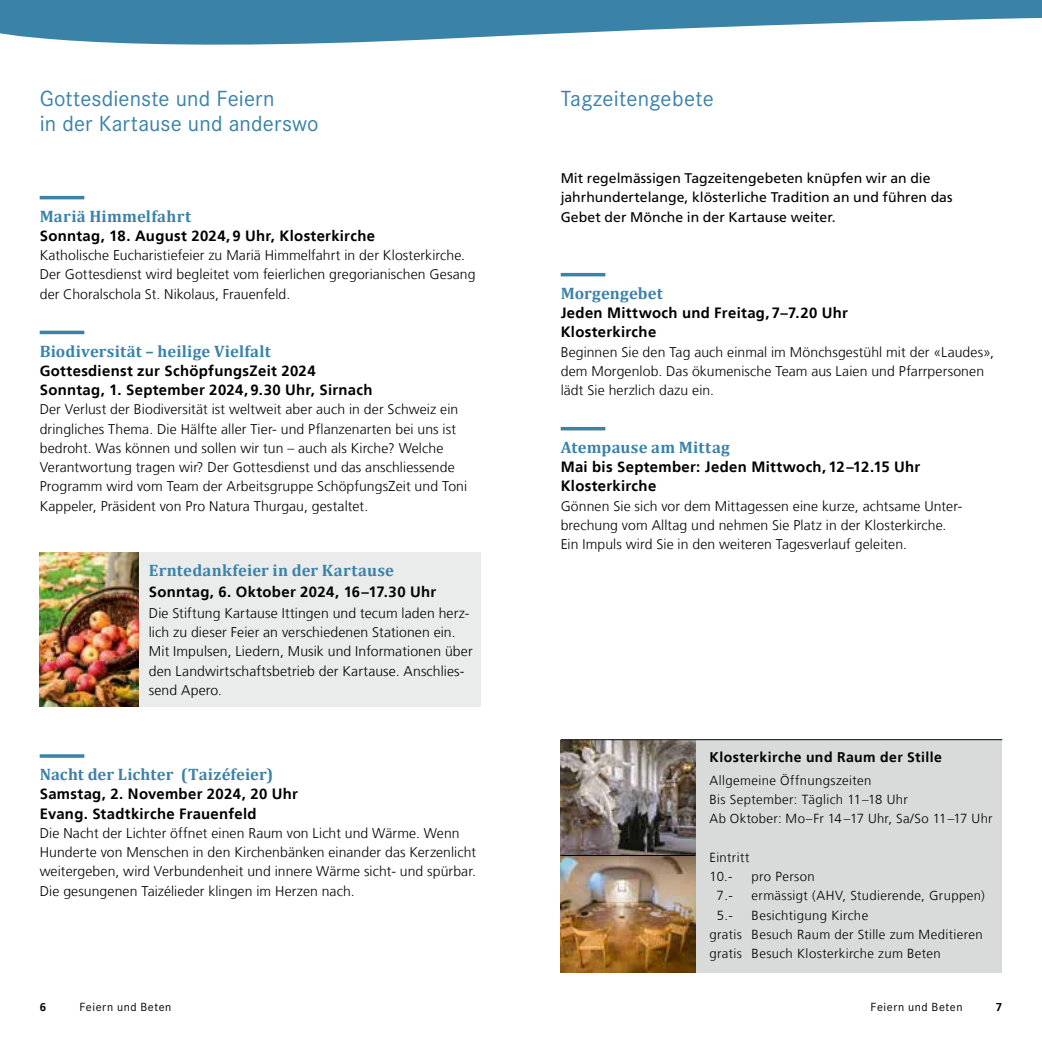
<style>
.page{position:relative;width:1042px;height:1042px;background:#fff}
.page>*{position:absolute;margin:0;border:0;box-sizing:border-box;transform-origin:0 0}
.t1{font:22.75px "Corporate S";letter-spacing:.005em;color:#3b82a8}
.t2{font:700 16.62px "Cambria";letter-spacing:.01em;color:#3b82a8}
.t3{font:700 14.88px/19.2px "Frutiger";letter-spacing:.02em;color:#000}
.t4{font:300 14px/19.2px "Frutiger";letter-spacing:.01em;color:#000}
.t5{font:14px/19.2px "Frutiger LT Pro";color:#000}
.t6{font:700 14px "Frutiger";letter-spacing:.035em;color:#000}
.t7{font:300 13.12px/19.2px "Frutiger";letter-spacing:.03em;color:#000}
.t8{font:12.25px "Corporate S";letter-spacing:.05em;color:#000}
.t9{font:700 11.38px "Frutiger";color:#000}
.s1{font-size:13.12px}
</style>
<div class="page">
<hr style="left:40px;top:196px;width:44px;height:3px;background:#3b82a8">
<hr style="left:40px;top:331px;width:44px;height:3px;background:#3b82a8">
<hr style="left:561px;top:273px;width:44px;height:3px;background:#3b82a8">
<hr style="left:561px;top:427px;width:44px;height:3px;background:#3b82a8">
<svg style="left:0;top:0;width:1042px;height:45px;fill:#3b82a8"></svg>
<div style="left:40px;top:552px;width:441px;height:154px;background:#eaebeb"></div>
<img style="left:40px;top:552px;width:99px;height:154px">
<div style="left:561px;top:740px;width:441px;height:232px;background:#d9dada"></div>
<img style="left:561px;top:740px;width:134px;height:232px">
<hr style="left:561px;top:739px;width:441px;height:1px;background:#000">
<svg style="left:40px;top:754px;width:44px;height:4px"></svg>
<hr style="left:561px;top:855px;width:133px;height:1px;background:#000">
<h1 class="t1" style="left:40px;top:86px;width:236px">Gottesdienste und Feiern</h1>
<h1 class="t1" style="left:561px;top:86px;width:155px">Tagzeitengebete</h1>
<h1 class="t1" style="left:40px;top:110px;width:280px">in der Kartause und anderswo</h1>
<p class="t2" style="left:40px;top:204px;width:153px">Mariä Himmelfahrt</p>
<p class="t3" style="left:40px;top:226px;width:337px">Sonntag, 18. August 2024, 9 Uhr, Klosterkirche</p>
<p class="t4" style="left:40px;top:246px;width:437px">Katholische Eucharistiefeier zu Mariä Himmelfahrt in der Klosterkirche.<br>Der Gottesdienst wird begleitet vom feierlichen gregorianischen Gesang der Choralschola St. Nikolaus, Frauenfeld.</p>
<p class="t2" style="left:40px;top:339px;width:233px">Biodiversität – heilige Vielfalt</p>
<p class="t3" style="left:40px;top:361px;width:334px">Gottesdienst zur SchöpfungsZeit 2024<br>Sonntag, 1. September 2024, 9.30 Uhr, Sirnach</p>
<p class="t4" style="left:40px;top:400px;width:429px">Der Verlust der Biodiversität ist weltweit aber auch in der Schweiz ein dringliches Thema. Die Hälfte aller Tier- und Pflanzenarten bei uns ist bedroht. Was können und sollen wir tun – auch als Kirche? Welche Verantwortung tragen wir? Der Gottesdienst und das anschliessende Programm wird vom Team der Arbeitsgruppe SchöpfungsZeit und Toni Kappeler, Präsident von Pro Natura Thurgau, gestaltet.</p>
<p class="t2" style="left:149px;top:558px;width:247px">Erntedankfeier in der Kartause</p>
<p class="t3" style="left:149px;top:582px;width:289px">Sonntag, 6. Oktober 2024, 16–17.30 Uhr</p>
<p class="t4" style="left:149px;top:604px;width:325px">Die Stiftung Kartause Ittingen und tecum laden herz&shy;lich zu dieser Feier an verschiedenen Stationen ein.<br>Mit Impulsen, Liedern, Musik und Informationen über den Landwirtschaftsbetrieb der Kartause. Anschlies&shy;send Apero<span class="s1">.</span></p>
<p class="t2" style="left:40px;top:763px;width:235px">Nacht der Lichter (Taizéfeier)</p>
<p class="t3" style="left:40px;top:784px;width:260px">Samstag, 2. November 2024, 20 Uhr<br>Evang. Stadtkirche Frauenfeld</p>
<p class="t4" style="left:40px;top:823px;width:438px">Die Nacht der Lichter öffnet einen Raum von Licht und Wärme. Wenn Hunderte von Menschen in den Kirchenbänken einander das Kerzenlicht weitergeben, wird Verbundenheit und innere Wärme sicht- und spürbar.<br>Die gesungenen Taizélieder klingen im Herzen nach.</p>
<p class="t5" style="left:561px;top:169px;width:393px">Mit regelmässigen Tagzeitengebeten knüpfen wir an die jahrhundertelange, klösterliche Tradition an und führen das<br>Gebet der Mönche in der Kartause weiter.</p>
<p class="t2" style="left:561px;top:281px;width:104px">Morgengebet</p>
<p class="t3" style="left:561px;top:303px;width:289px">Jeden Mittwoch und Freitag, 7–7.20 Uhr<br>Klosterkirche</p>
<p class="t4" style="left:561px;top:342px;width:435px">Beginnen Sie den Tag auch einmal im Mönchsgestühl mit der «Laudes», dem Morgenlob. Das ökumenische Team aus Laien und Pfarrpersonen lädt Sie herzlich dazu ein.</p>
<p class="t2" style="left:561px;top:435px;width:171px">Atempause am Mittag</p>
<p class="t3" style="left:561px;top:457px;width:361px">Mai bis September: Jeden Mittwoch, 12–12.15 Uhr<br>Klosterkirche</p>
<p class="t4" style="left:561px;top:496px;width:403px">Gönnen Sie sich vor dem Mittagessen eine kurze, achtsame Unter&shy;brechung vom Alltag und nehmen Sie Platz in der Klosterkirche.<br>Ein Impuls wird Sie in den weiteren Tagesverlauf geleiten.</p>
<p class="t6" style="left:709px;top:749px;width:234px">Klosterkirche und Raum der Stille</p>
<p class="t7" style="left:709px;top:771px;width:285px">Allgemeine Öffnungszeiten<br>Bis September: Täglich 11–18 Uhr<br>Ab Oktober: Mo–Fr 14 –17 Uhr, Sa/So 11–17 Uhr</p>
<p class="t7" style="left:709px;top:848px;width:41px">Eintritt<br>10.-</p>
<p class="t7" style="left:751px;top:867px;width:65px">pro Person</p>
<p class="t7" style="left:716px;top:886px;width:18px">7 .-</p>
<p class="t7" style="left:751px;top:886px;width:235px">ermässigt (AHV, Studierende, Gruppen)</p>
<p class="t7" style="left:717px;top:905px;width:17px">5.-</p>
<p class="t7" style="left:709px;top:905px;width:275px;text-indent:42px">Besichtigung Kirche<br>gratis Besuch Raum der Stille zum Meditieren gratis Besuch Klosterkirche zum Beten</p>
<p class="t8" style="left:79px;top:1000px;width:94px">Feiern und Beten</p>
<p class="t8" style="left:870px;top:1000px;width:94px">Feiern und Beten</p>
<p class="t9" style="left:40px;top:1000px;width:8px">6</p>
<p class="t9" style="left:996px;top:1000px;width:8px">7</p>
</div>
